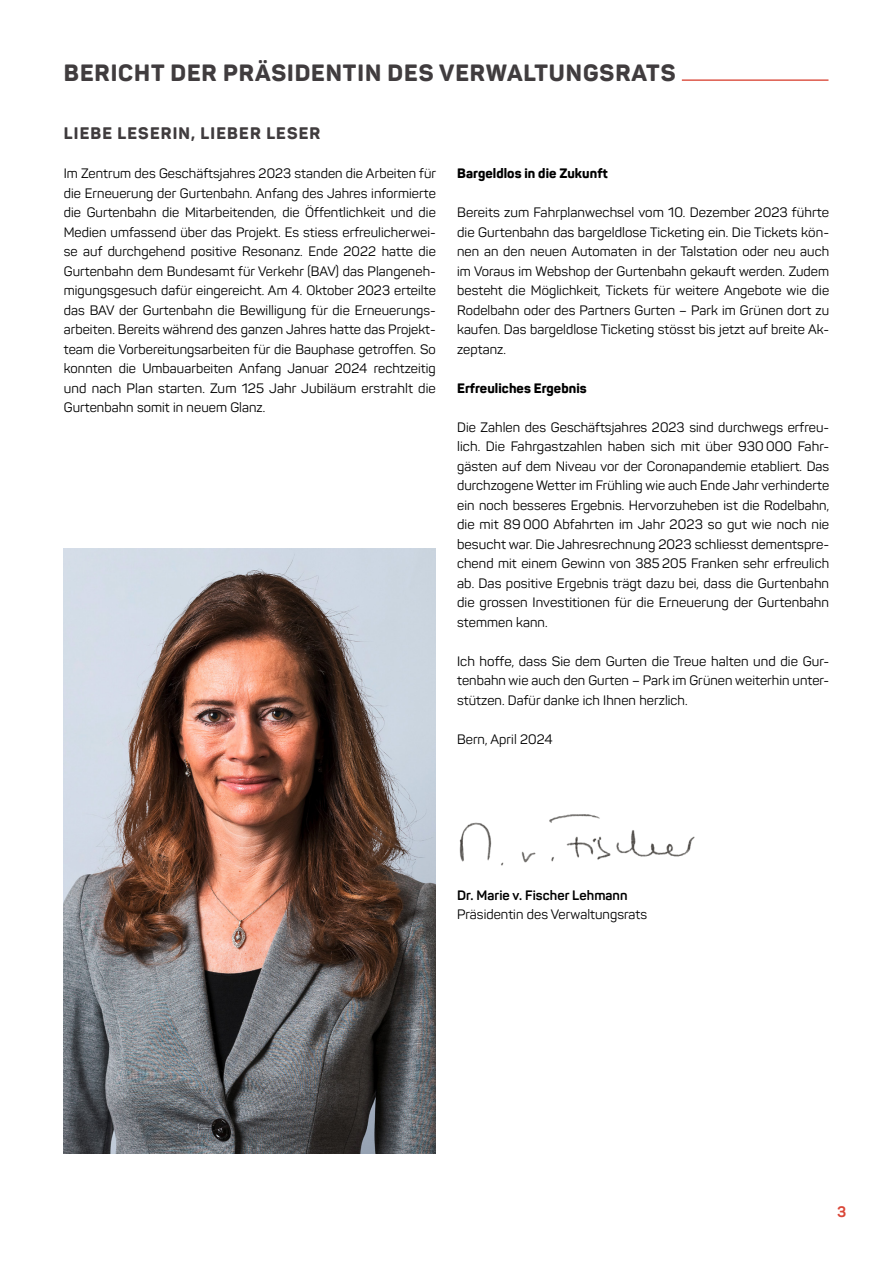
<style>
.page{position:relative;width:893px;height:1263px;background:#fff}
.page>*{position:absolute;margin:0;border:0;box-sizing:border-box;transform-origin:0 0}
.Titel{font:800 23.25px "Panton";letter-spacing:.04em;color:#403c3e}
.Untertitel{font:800 16.5px "Panton";letter-spacing:.07em;color:#403c3e}
.t1{font:700 15px "Panton";color:#da4637}
.Lauftext{font:13.5px/19.5px "Panton";letter-spacing:.005em;color:#000;text-align:justify}
.Lauftext-2{font:800 13.5px "Panton";letter-spacing:.005em;color:#000}
.s1{font-weight:700}
</style>
<div class="page">
<img style="left:64px;top:549px;width:372px;height:604px">
<img style="left:459px;top:814px;width:236px;height:52px">
<hr style="left:682px;top:79px;width:146px;height:2px;background:#da4637">
<p class="Titel" style="left:64px;top:58px;width:613px">BERICHT DER PRÄSIDENTIN DES VERWALTUNGSRATS</p>
<p class="Untertitel" style="left:64px;top:123px;width:258px">LIEBE LESERIN, LIEBER LESER</p>
<p class="Lauftext" style="left:64px;top:164px;width:374px">Im Zentrum des Geschäftsjahres 2023 standen die Arbeiten für die Erneuerung der Gurtenbahn. Anfang des Jahres informierte die Gurtenbahn die Mitarbeitenden, die Öffentlichkeit und die Medien umfassend über das Projekt. Es stiess erfreulicherwei&shy;se auf durchgehend positive Resonanz. Ende 2022 hatte die Gurtenbahn dem Bundesamt für Verkehr (BAV) das Plangeneh&shy;migungsgesuch dafür eingereicht. Am 4. Oktober 2023 erteilte das BAV der Gurtenbahn die Bewilligung für die Erneuerungs&shy;arbeiten. Bereits während des ganzen Jahres hatte das Projekt&shy;team die Vorbereitungsarbeiten für die Bauphase getroffen. So konnten die Umbauarbeiten Anfang Januar 2024 rechtzeitig und nach Plan starten. Zum 125 Jahr Jubiläum erstrahlt die Gurtenbahn somit in neuem Glanz.</p>
<p class="Lauftext-2" style="left:457px;top:165px;width:152px">Bargeldlos in die Zukunft</p>
<p class="Lauftext" style="left:457px;top:203px;width:374px">Bereits zum Fahrplanwechsel vom 10. Dezember 2023 führte die Gurtenbahn das bargeldlose Ticketing ein. Die Tickets kön&shy;nen an den neuen Automaten in der Talstation oder neu auch im Voraus im Webshop der Gurtenbahn gekauft werden. Zudem besteht die Möglichkeit, Tickets für weitere Angebote wie die Rodelbahn oder des Partners Gurten – Park im Grünen dort zu kaufen. Das bargeldlose Ticketing stösst bis jetzt auf breite Ak&shy;zeptanz.</p>
<p class="Lauftext-2" style="left:457px;top:379px;width:131px">Erfreuliches Ergebnis</p>
<p class="Lauftext" style="left:457px;top:417px;width:374px">Die Zahlen des Geschäftsjahres 2023 sind durchwegs erfreu&shy;lich. Die Fahrgastzahlen haben sich mit über 930 000 Fahr&shy;gästen auf dem Niveau vor der Coronapandemie etabliert. Das durchzogene Wetter im Frühling wie auch Ende Jahr verhinderte ein noch besseres Ergebnis. Hervorzuheben ist die Rodelbahn, die mit 89 000 Abfahrten im Jahr 2023 so gut wie noch nie besucht war. Die Jahresrechnung 2023 schliesst dementspre&shy;chend mit einem Gewinn von 385 205 Franken sehr erfreulich ab. Das positive Ergebnis trägt dazu bei, dass die Gurtenbahn die grossen Investitionen für die Erneuerung der Gurtenbahn stemmen kann.</p>
<p class="Lauftext" style="left:457px;top:651px;width:374px">Ich hoffe, dass Sie dem Gurten die Treue halten und die Gur&shy;tenbahn wie auch den Gurten – Park im Grünen weiterhin unter&shy;stützen. Dafür danke ich Ihnen herzlich.</p>
<p class="Lauftext" style="left:457px;top:729px;width:97px">Bern, April 2024</p>
<p class="Lauftext" style="left:457px;top:885px;width:191px"><span class="s1">Dr. Marie v. Fischer Lehmann<br></span>Präsidentin des Verwaltungsrats</p>
<p class="t1" style="left:837px;top:1202px;width:11px">3</p>
</div>
